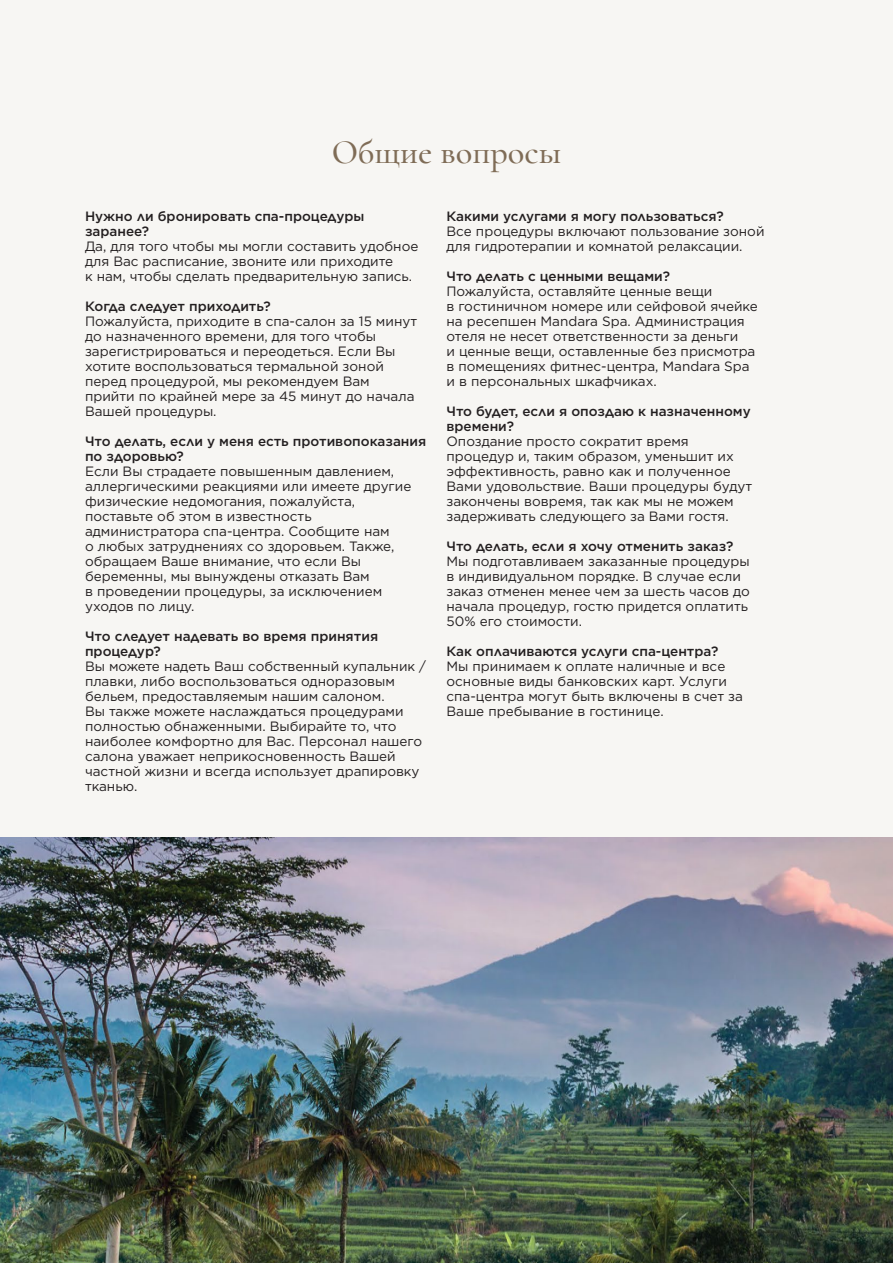
<style>
.page{position:relative;width:893px;height:1263px;background:#f7f6f3}
.page>*{position:absolute;margin:0;border:0;box-sizing:border-box;transform-origin:0 0}
.t1{font:500 34.5px "Cormorant";color:#7f6c56}
.t2{font:13.5px/15px "Gotham Pro";color:#231f20}
.t3{font:500 13.5px/15px "Gotham";color:#231f20}
</style>
<div class="page">
<img style="left:0;top:838px;width:893px;height:425px">
<h1 class="t1" style="left:332px;top:131px;width:231px">Общие вопросы</h1>
<p class="t3" style="left:446px;top:209px;width:279px">Какими услугами я могу пользоваться?</p>
<p class="t2" style="left:446px;top:224px;width:320px">Все процедуры включают пользование зоной для гидротерапии и комнатой релаксации.</p>
<p class="t3" style="left:446px;top:269px;width:225px">Что делать с ценными вещами?</p>
<p class="t2" style="left:446px;top:284px;width:313px">Пожалуйста, оставляйте ценные вещи<br>в гостиничном номере или сейфовой ячейке на ресепшен Mandara Spa. Администрация отеля не несет ответственности за деньги<br>и ценные вещи, оставленные без присмотра в помещениях фитнес-центра, Mandara Spa и в персональных шкафчиках.</p>
<p class="t3" style="left:446px;top:403px;width:306px">Что будет, если я опоздаю к назначенному времени?</p>
<p class="t2" style="left:446px;top:434px;width:307px">Опоздание просто сократит время процедур и, таким образом, уменьшит их эффективность, равно как и полученное Вами удовольствие. Ваши процедуры будут закончены вовремя, так как мы не можем задерживать следующего за Вами гостя.</p>
<p class="t3" style="left:446px;top:538px;width:288px">Что делать, если я хочу отменить заказ?</p>
<p class="t2" style="left:446px;top:554px;width:305px">Мы подготавливаем заказанные процедуры в индивидуальном порядке. В случае если заказ отменен менее чем за шесть часов до начала процедур, гостю придется оплатить 50% его стоимости.</p>
<p class="t3" style="left:446px;top:643px;width:273px">Как оплачиваются услуги спа-центра?</p>
<p class="t2" style="left:446px;top:659px;width:298px">Мы принимаем к оплате наличные и все основные виды банковских карт. Услуги спа-центра могут быть включены в счет за Ваше пребывание в гостинице.</p>
<p class="t3" style="left:85px;top:208px;width:281px">Нужно ли бронировать спа-процедуры заранее?</p>
<p class="t2" style="left:85px;top:239px;width:335px">Да, для того чтобы мы могли составить удобное для Вас расписание, звоните или приходите<br>к нам, чтобы сделать предварительную запись.</p>
<p class="t3" style="left:85px;top:298px;width:187px">Когда следует приходить?</p>
<p class="t2" style="left:85px;top:314px;width:334px">Пожалуйста, приходите в спа-салон за 15 минут до назначенного времени, для того чтобы зарегистрироваться и переодеться. Если Вы хотите воспользоваться термальной зоной перед процедурой, мы рекомендуем Вам прийти по крайней мере за 45 минут до начала Вашей процедуры.</p>
<p class="t3" style="left:85px;top:433px;width:343px">Что делать, если у меня есть противопоказания по здоровью?</p>
<p class="t2" style="left:85px;top:464px;width:328px">Если Вы страдаете повышенным давлением, аллергическими реакциями или имеете другие физические недомогания, пожалуйста, поставьте об этом в известность администратора спа-центра. Сообщите нам<br>о любых затруднениях со здоровьем. Также, обращаем Ваше внимание, что если Вы беременны, мы вынуждены отказать Вам<br>в проведении процедуры, за исключением уходов по лицу.</p>
<p class="t3" style="left:85px;top:628px;width:295px">Что следует надевать во время принятия процедур?</p>
<p class="t2" style="left:85px;top:659px;width:343px">Вы можете надеть Ваш собственный купальник / плавки, либо воспользоваться одноразовым бельем, предоставляемым нашим салоном.<br>Вы также можете наслаждаться процедурами полностью обнаженными. Выбирайте то, что наиболее комфортно для Вас. Персонал нашего салона уважает неприкосновенность Вашей частной жизни и всегда использует драпировку тканью.</p>
</div>
